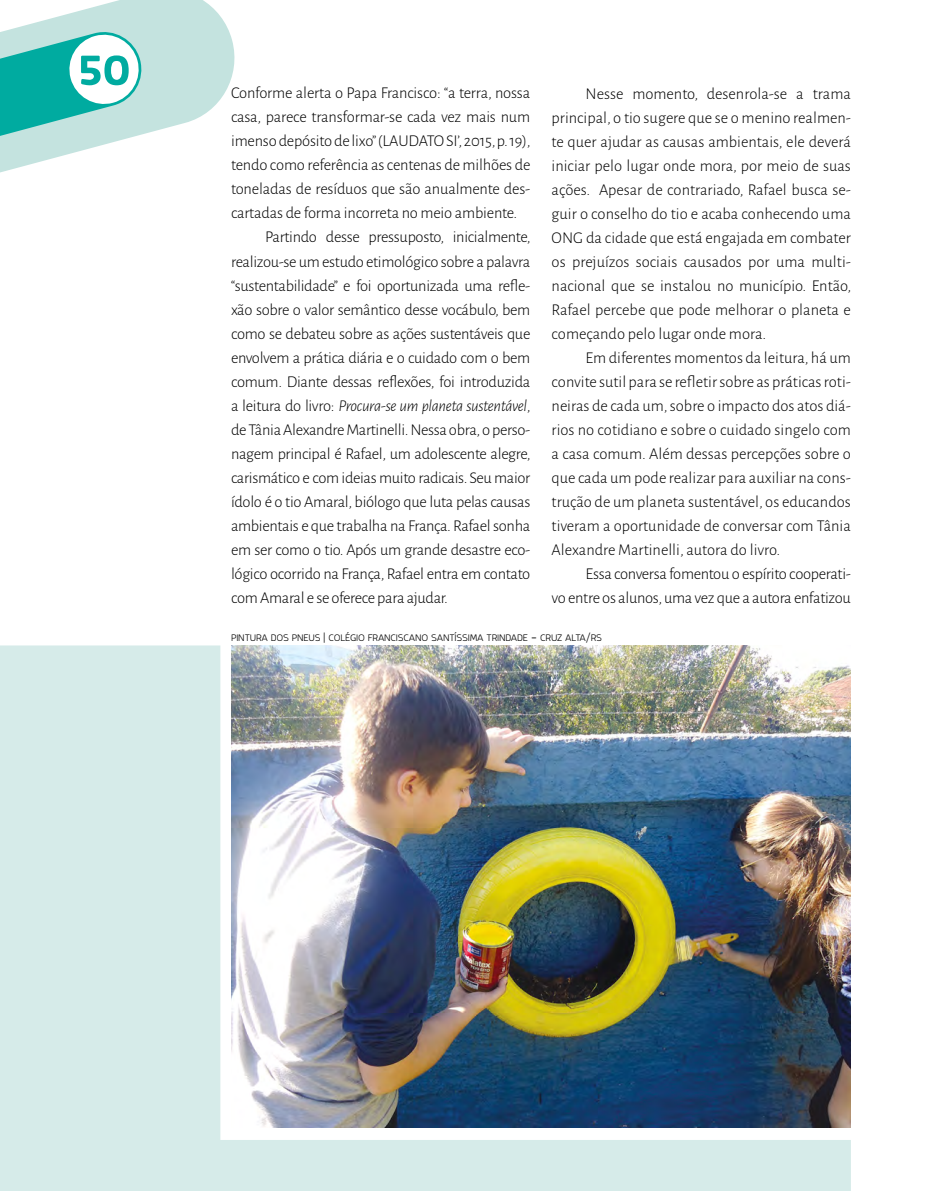
<style>
.page{position:relative;width:936px;height:1191px;background:#fff}
.page>*{position:absolute;margin:0;border:0;box-sizing:border-box;transform-origin:0 0}
.t1{font:700 51.75px "Mairy";color:#00aba0}
.t2{font:300 16.5px/24px "Alegreya Sans";letter-spacing:-.02em;color:#000;text-align:justify}
.t3{font:italic 300 16.5px "Alegreya Sans";letter-spacing:-.02em;color:#000}
.t4{font:200 11.55px "Mairy";letter-spacing:-.015em;color:#000}
.s1{font-style:normal}
.s2{font-size:12px}
.s3{font-size:16.5px}
</style>
<div class="page">
<svg style="left:0;top:645px;width:850px;height:546px;background:#d8ecea"></svg>
<img style="left:231px;top:645px;width:619px;height:482px">
<svg style="left:0;top:0;width:235px;height:173px"></svg>
<h1 class="t1" style="left:79px;top:39px;width:54px">50</h1>
<p class="t2" style="left:231px;top:80px;width:301px">Conforme alerta o Papa Francisco: “a terra, nossa</p>
<p class="t2" style="left:231px;top:104px;width:301px">casa, parece transformar-se cada vez mais num</p>
<p class="t2" style="left:231px;top:128px;width:301px">imenso depósito de lixo” (LAUDATO SI’, 2015, p. 19),</p>
<p class="t2" style="left:231px;top:153px;width:301px">tendo como referência as centenas de milhões de</p>
<p class="t2" style="left:231px;top:177px;width:301px">toneladas de resíduos que são anualmente des-</p>
<p class="t2" style="left:231px;top:201px;width:288px">cartadas de forma incorreta no meio ambiente.</p>
<p class="t2" style="left:265px;top:225px;width:267px">Partindo desse pressuposto, inicialmente,</p>
<p class="t2" style="left:231px;top:249px;width:301px">realizou-se um estudo etimológico sobre a palavra</p>
<p class="t2" style="left:231px;top:273px;width:301px">“sustentabilidade” e foi oportunizada uma refle-</p>
<p class="t2" style="left:231px;top:297px;width:301px">xão sobre o valor semântico desse vocábulo, bem</p>
<p class="t2" style="left:231px;top:321px;width:301px">como se debateu sobre as ações sustentáveis que</p>
<p class="t2" style="left:231px;top:345px;width:301px">envolvem a prática diária e o cuidado com o bem</p>
<p class="t2" style="left:231px;top:369px;width:301px">comum. Diante dessas reflexões, foi introduzida</p>
<p class="t3" style="left:231px;top:395px;width:301px"><span class="s1">a leitura do livro:</span> Procura-se um planeta sustentável<span class="s1">,</span></p>
<p class="t2" style="left:231px;top:417px;width:301px">de Tânia Alexandre Martinelli. Nessa obra, o perso-</p>
<p class="t2" style="left:231px;top:441px;width:301px">nagem principal é Rafael, um adolescente alegre,</p>
<p class="t2" style="left:231px;top:465px;width:301px">carismático e com ideias muito radicais. Seu maior</p>
<p class="t2" style="left:231px;top:489px;width:301px">ídolo é o tio Amaral, biólogo que luta pelas causas</p>
<p class="t2" style="left:231px;top:513px;width:301px">ambientais eque trabalha na França. Rafael sonha</p>
<p class="t2" style="left:231px;top:537px;width:301px">em ser como o tio. Após um grande desastre eco-</p>
<p class="t2" style="left:231px;top:561px;width:301px">lógico ocorrido na França, Rafael entra em contato</p>
<p class="t2" style="left:231px;top:585px;width:218px">com Amaral e se oferece para ajudar.</p>
<p class="t2" style="left:551px;top:81px;width:301px;text-indent:34px">Nesse momento, desenrola-se a trama principal, o tio sugere que se o menino realmen&shy;te quer ajudar as causas ambientais, ele deverá iniciar pelo lugar onde mora, por meio de suas ações. Apesar de contrariado, Rafael busca se&shy;guir o conselho do tio e acaba conhecendo uma ONG da cidade que está engajada em combater os prejuízos sociais causados por uma multi&shy;nacional que se instalou no município. Então, Rafael percebe que pode melhorar o planeta e começando pelo lugar onde mora.</p>
<p class="t2" style="left:551px;top:345px;width:301px;text-indent:34px">Em diferentes momentos da leitura, há um convite sutil para se refletir sobre as práticas roti&shy;neiras de cada um, sobre o impacto dos atos diá&shy;rios no cotidiano e sobre o cuidado singelo com a casa comum. Além dessas percepções sobre o que cada um pode realizar para auxiliar na cons&shy;trução de um planeta sustentável, os educandos tiveram a oportunidade de conversar com Tânia Alexandre Martinelli, autora do livro.</p>
<p class="t2" style="left:551px;top:561px;width:301px;text-align:right">Essa conversa fomentou o espírito cooperati-<br>vo entre os alunos, uma vez que a autora enfatizou</p>
<p class="t4" style="left:231px;top:631px;width:372px">pintura dos pneus <span class="s2">|</span> colégio franciscano santíssima trindade <span class="s3">–</span> cruz alta<span class="s2">/</span>rs</p>
</div>
